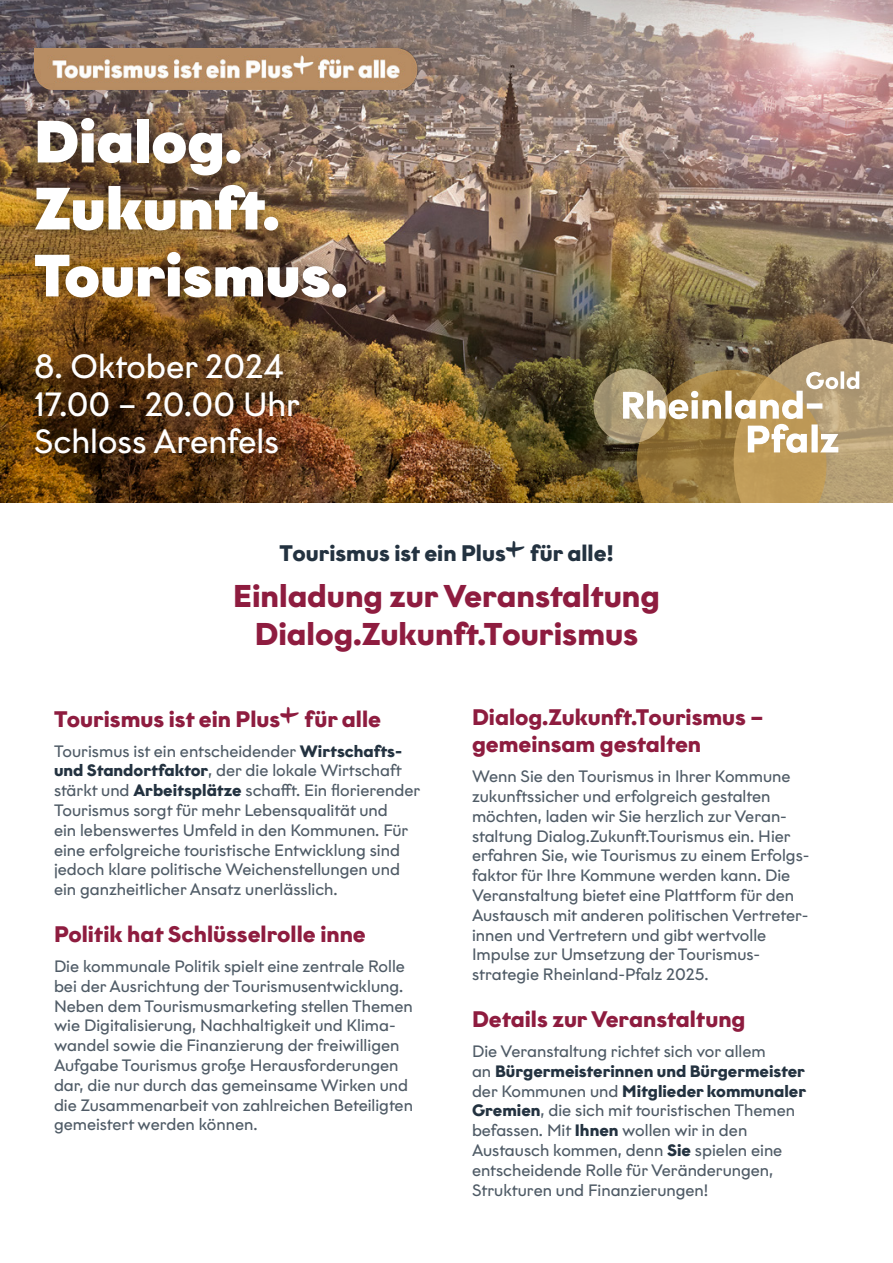
<style>
.page{position:relative;width:893px;height:1263px;background:#fff}
.page>*{position:absolute;margin:0;border:0;box-sizing:border-box;transform-origin:0 0}
.t1{font:900 59.55px/66.9px "Graphit";color:#fff}
.t2{font:33.45px/38px "Graphit";color:#fff}
.t3{font:700 31.5px/37.8px "Graphit";color:#8e1c3f;text-align:center}
.t4{font:700 22.5px/27px "Graphit";color:#8e1c3f}
.t5{font:700 22.5px "Graphit";color:#233240}
.t6{font:16.5px/19.8px "Graphit";color:#4f5b66}
.s1{font-family:"RPT Plus Regular";font-weight:400}
.s2{font-weight:700;color:#233240}
</style>
<div class="page">
<img style="left:408px;top:203px;width:485px;height:299px">
<img style="left:0;top:0;width:893px;height:203px">
<img style="left:0;top:95px;width:408px;height:407px">
<img style="left:421px;top:232px;width:472px;height:270px">
<div style="left:19px;top:103px;width:342px;height:209px;background:#000;opacity:.45"></div>
<div style="left:0;top:295px;width:350px;height:207px;background:#000;opacity:.5"></div>
<img style="left:34px;top:49px;width:404px;height:40px">
<svg style="left:593px;top:369px;width:75px;height:74px;background:#a49571"></svg>
<svg style="left:623px;top:338px;width:270px;height:164px;background:#a99266"></svg>
<h1 class="t1" style="left:34px;top:106px;width:315px">Dialog.<br>Zukunft.<br>Tourismus.</h1>
<h2 class="t2" style="left:34px;top:346px;width:267px">8. Oktober 2024<br>17.00 – 20.00 Uhr<br>Schloss Arenfels</h2>
<h3 class="t5" style="left:280px;top:539px;width:335px">Tourismus ist ein Plus<span class="s1">+</span> für alle!</h3>
<h3 class="t3" style="left:233px;top:576px;width:428px">Einladung zur Veranstaltung<br>Dialog.Zukunft.Tourismus</h3>
<h3 class="t4" style="left:54px;top:704px;width:329px">Tourismus ist ein Plus<span class="s1">+</span> für alle</h3>
<p class="t6" style="left:54px;top:740px;width:368px">Tourismus ist ein entscheidender <span class="s2">Wirtschafts&shy;und Standortfaktor</span>, der die lokale Wirtschaft stärkt und <span class="s2">Arbeitsplätze</span> schafft. Ein florierender Tourismus sorgt für mehr Lebensqualität und<br>ein lebenswertes Umfeld in den Kommunen. Für eine erfolgreiche touristische Entwicklung sind jedoch klare politische Weichenstellungen und ein ganzheitlicher Ansatz unerlässlich.</p>
<h3 class="t4" style="left:54px;top:920px;width:313px">Politik hat Schlüsselrolle inne</h3>
<p class="t6" style="left:54px;top:956px;width:360px">Die kommunale Politik spielt eine zentrale Rolle bei der Ausrichtung der Tourismusentwicklung.<br>Neben dem Tourismusmarketing stellen Themen wie Digitalisierung, Nachhaltigkeit und Klima&shy;wandel sowie die Finanzierung der freiwilligen Aufgabe Tourismus große Herausforderungen dar, die nur durch das gemeinsame Wirken und die Zusammenarbeit von zahlreichen Beteiligten gemeistert werden können.</p>
<h3 class="t4" style="left:472px;top:703px;width:293px">Dialog.Zukunft.Tourismus – gemeinsam gestalten</h3>
<p class="t6" style="left:472px;top:766px;width:339px">Wenn Sie den Tourismus in Ihrer Kommune zukunftssicher und erfolgreich gestalten möchten, laden wir Sie herzlich zur Veran&shy;staltung Dialog.Zukunft.Tourismus ein. Hier erfahren Sie, wie Tourismus zu einem Erfolgs&shy;faktor für Ihre Kommune werden kann. Die Veranstaltung bietet eine Plattform für den Austausch mit anderen politischen Vertreter&shy;innen und Vertretern und gibt wertvolle Impulse zur Umsetzung der Tourismus&shy;strategie Rheinland-Pfalz 2025.</p>
<h3 class="t4" style="left:472px;top:1005px;width:275px">Details zur Veranstaltung</h3>
<p class="t6" style="left:472px;top:1041px;width:336px">Die Veranstaltung richtet sich vor allem<br>an <span class="s2">Bürgermeisterinnen und Bürgermeister </span>der Kommunen und <span class="s2">Mitglieder kommunaler Gremien</span>, die sich mit touristischen Themen befassen. Mit <span class="s2">Ihnen</span> wollen wir in den Austausch kommen, denn <span class="s2">Sie</span> spielen eine entscheidende Rolle für Veränderungen, Strukturen und Finanzierungen!</p>
</div>
